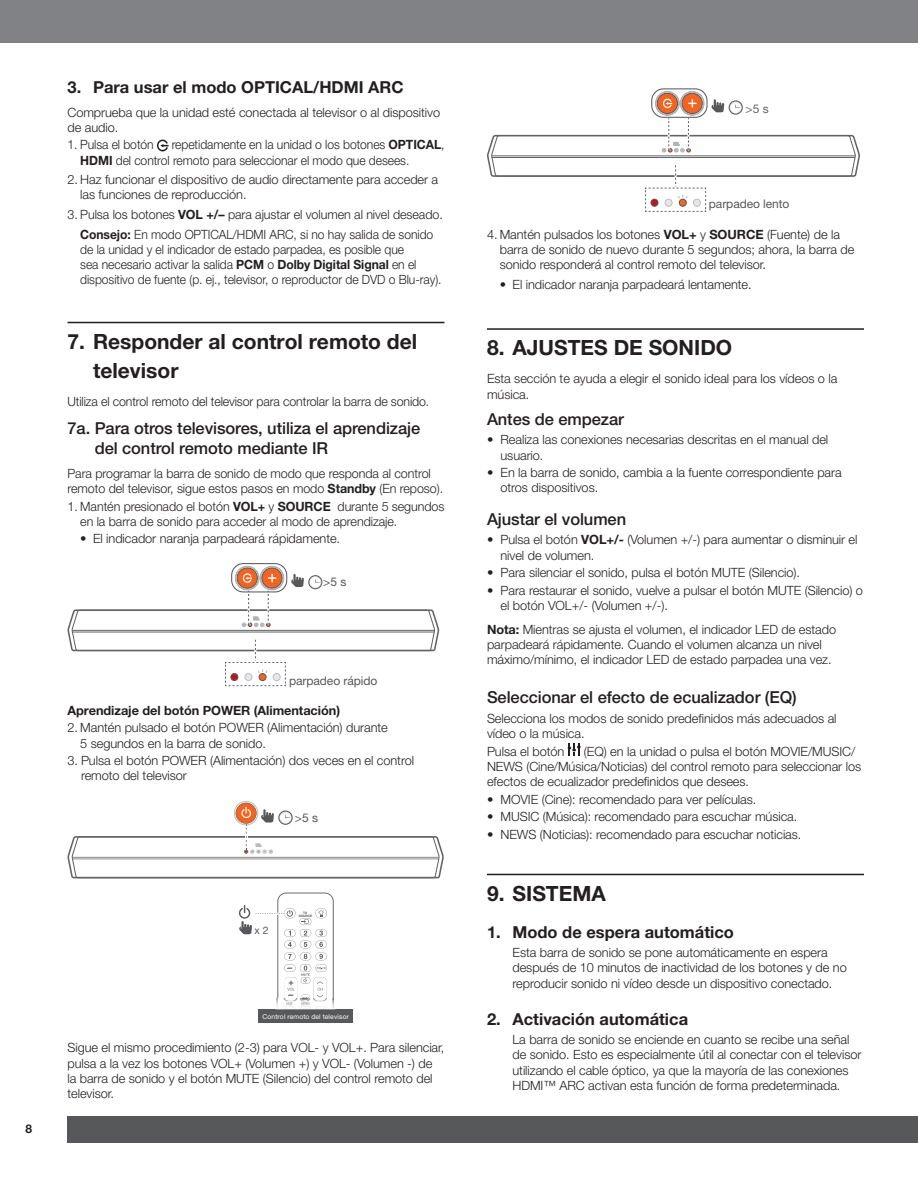
<style>
.page{position:relative;width:918px;height:1188px;background:#fff}
.page>*{position:absolute;margin:0;border:0;box-sizing:border-box;transform-origin:0 0}
.Headline-大标题{font:700 21px/28.8px "Helvetica Neue LT Pro";color:#231f20}
.Brød_ord{font:500 16.5px/19.8px "Helvetica Neue LT Pro";letter-spacing:-.005em;color:#231f20}
.subtitle-小标题{font:700 16.5px "Helvetica Neue LT Pro";color:#231f20}
.Brød_ord-2{font:300 12.75px/15.3px "Helvetica Neue LT Pro";letter-spacing:-.005em;color:#231f20}
.Brød_ord-3{font:300 12.75px/15.3px "Helvetica Neue LT Pro";letter-spacing:-.005em;color:#231f20;scale:.95 1}
.Brød_ord-4{font:700 12.75px "Helvetica Neue LT Pro";letter-spacing:-.005em;color:#231f20}
.Brød_ord-5{font:700 12.75px "Helvetica Neue LT Pro";letter-spacing:-.005em;color:#231f20;scale:.95 1}
.t1{font:12px "Helvetica Neue LT Pro";letter-spacing:-.005em;color:#57585a}
.t2{font:12px "Helvetica Neue LT Pro";color:#636366}
.t3{font:700 12px "Helvetica Neue LT Pro";color:#231f20}
.t4{font:10.5px "Helvetica Neue LT Com";color:#57585a}
.t5{font:6.75px "Helvetica Neue LT Pro";letter-spacing:.02em;color:#fff}
.t6{font:700 3.15px/3.3px "Helvetica Neue";letter-spacing:-.005em;color:#57585a;text-align:center}
.s1{font-weight:700}
.s2{font-weight:300}
</style>
<div class="page">
<div style="left:68px;top:1116px;width:850px;height:27px;background:#57585a"></div>
<div style="left:0;top:0;width:918px;height:43px;background:#808285"></div>
<hr style="left:68px;top:322px;width:376px;height:1px;background:#231f20">
<svg style="left:157px;top:140px;width:12px;height:11px"></svg>
<svg style="left:68px;top:566px;width:371px;height:120px"></svg>
<div style="left:231px;top:563px;width:56px;height:29px;border:1px solid #57585a;border-radius:12px"></div>
<div style="left:258px;top:1009px;width:95px;height:14px;background:#57585a"></div>
<svg style="left:68px;top:801px;width:376px;height:77px"></svg>
<svg style="left:239px;top:893px;width:95px;height:84px"></svg>
<img style="left:275px;top:977px;width:60px;height:33px">
<hr style="left:487px;top:328px;width:377px;height:2px;background:#231f20">
<hr style="left:487px;top:874px;width:377px;height:1px;background:#231f20">
<svg style="left:487px;top:91px;width:373px;height:121px"></svg>
<div style="left:651px;top:88px;width:57px;height:30px;border:1px solid #57585a;border-radius:12px"></div>
<svg style="left:568px;top:743px;width:13px;height:13px"></svg>
<p class="subtitle-小标题" style="left:68px;top:77px;width:186px">3. Para usar el modo OPT</p>
<p class="subtitle-小标题" style="left:275px;top:77px;width:130px">ICAL/HDMI ARC</p>
<p class="Brød_ord-2" style="left:68px;top:104px;width:374px">Comprueba que la unidad esté conectada al televisor o al dispositivo de audio.</p>
<p class="Brød_ord-3" style="left:68px;top:137px;width:92px">1. Pulsa el botón</p>
<p class="Brød_ord-3" style="left:172px;top:137px;width:238px">repetidamente en la unidad o los botones <span class="s1">OPT</span></p>
<p class="Brød_ord-5" style="left:413px;top:137px;width:34px">ICAL<span class="s2">,</span></p>
<p class="Brød_ord-3" style="left:80px;top:152px;width:348px"><span class="s1">HDMI</span> del control remoto para seleccionar el modo que desees.</p>
<p class="Brød_ord-2" style="left:80px;top:172px;width:360px;text-indent:-13px">2. Haz funcionar el dispositivo de audio directamente para acceder a las funciones de reproducción.</p>
<p class="Brød_ord-2" style="left:68px;top:207px;width:377px">3. Pulsa los botones <span class="s1">VOL +/–</span> para ajustar el volumen al nivel deseado.</p>
<p class="Brød_ord-3" style="left:80px;top:226px;width:382px"><span class="s1">Consejo:</span> En modo OPTICAL/HDMI ARC, si no hay salida de sonido de la unidad y el indicador de estado parpadea, es posible que<br>sea necesario activar la salida <span class="s1">PCM</span> o <span class="s1">Dolby Digital Signal</span> en el dispositivo de fuente (p. ej., televisor, o reproductor de DVD o Blu-ray).</p>
<p class="Headline-大标题" style="left:93px;top:326px;width:326px;text-indent:-26px">7. Responder al control remoto del televisor</p>
<p class="Brød_ord-2" style="left:68px;top:393px;width:363px">Utiliza el control remoto del televisor para controlar la barra de sonido.</p>
<p class="Brød_ord" style="left:95px;top:418px;width:327px;text-indent:-27px">7a. Para otros televisores, utiliza el aprendizaje del control remoto mediante IR</p>
<p class="Brød_ord-2" style="left:68px;top:466px;width:377px">Para programar la barra de sonido de modo que responda al control remoto del televisor, sigue estos pasos en modo <span class="s1">Standby</span> (En reposo).</p>
<p class="Brød_ord-2" style="left:68px;top:498px;width:229px">1. Mantén presionado el botón <span class="s1">VOL+</span> y <span class="s1">SOUR</span></p>
<p class="Brød_ord-2" style="left:80px;top:498px;width:366px;text-indent:233px"><span class="s1">CE</span> durante 5 segundos en la barra de sonido para acceder al modo de aprendizaje.</p>
<p class="Brød_ord-2" style="left:80px;top:531px;width:261px">• El indicador naranja parpadeará rápidamente.</p>
<p class="t1" style="left:323px;top:574px;width:25px">&gt;5 s</p>
<p class="t1" style="left:289px;top:673px;width:90px">parpadeo rápido</p>
<p class="Brød_ord-4" style="left:68px;top:703px;width:274px">Aprendizaje del botón POWER (Alimentación)</p>
<p class="Brød_ord-2" style="left:80px;top:720px;width:309px;text-indent:-13px">2. Mantén pulsado el botón POWER (Alimentación) durante<br>5 segundos en la barra de sonido.</p>
<p class="Brød_ord-2" style="left:81px;top:753px;width:335px;text-indent:-14px">3. Pulsa el botón POWER (Alimentación) dos veces en el control remoto del televisor</p>
<p class="t1" style="left:295px;top:811px;width:25px">&gt;5 s</p>
<p class="t3" style="left:26px;top:1122px;width:8px">8</p>
<p class="t4" style="left:254px;top:924px;width:16px">x 2</p>
<p class="t6" style="left:299px;top:911px;width:15px">TV<br>SOURCE</p>
<p class="t5" style="left:262px;top:1012px;width:88px">Control remoto del televisor</p>
<p class="Brød_ord-2" style="left:68px;top:1040px;width:379px">Sigue el mismo procedimiento (2-3) para VOL- y VOL+. Para silenciar, pulsa a la vez los botones VOL+ (Volumen +) y VOL- (Volumen -) de<br>la barra de sonido y el botón MUTE (Silencio) del control remoto del televisor.</p>
<p class="t2" style="left:745px;top:101px;width:25px">&gt;5 s</p>
<p class="t1" style="left:709px;top:196px;width:82px">parpadeo lento</p>
<p class="Brød_ord-2" style="left:487px;top:226px;width:241px">4. Mantén pulsados los botones <span class="s1">VOL+</span> y <span class="s1">SOUR</span></p>
<p class="Brød_ord-2" style="left:500px;top:226px;width:356px;text-indent:246px"><span class="s1">CE</span> (Fuente) de la barra de sonido de nuevo durante 5 segundos; ahora, la barra de sonido responderá al control remoto del televisor.</p>
<p class="Brød_ord-2" style="left:500px;top:276px;width:253px">• El indicador naranja parpadeará lentamente.</p>
<p class="Headline-大标题" style="left:487px;top:333px;width:230px">8. AJUSTES DE SONIDO</p>
<p class="Brød_ord-2" style="left:487px;top:371px;width:352px">Esta sección te ayuda a elegir el sonido ideal para los vídeos o la música.</p>
<p class="Brød_ord" style="left:487px;top:409px;width:138px">Antes de empezar</p>
<p class="Brød_ord-2" style="left:501px;top:432px;width:329px;text-indent:-14px">• Realiza las conexiones necesarias descritas en el manual del usuario.</p>
<p class="Brød_ord-2" style="left:501px;top:465px;width:343px;text-indent:-14px">• En la barra de sonido, cambia a la fuente correspondiente para otros dispositivos.</p>
<p class="Brød_ord" style="left:487px;top:509px;width:141px">Ajustar el volumen</p>
<p class="Brød_ord-2" style="left:501px;top:532px;width:359px;text-indent:-14px">• Pulsa el botón <span class="s1">VOL+/-</span> (Volumen +/-) para aumentar o disminuir el nivel de volumen.</p>
<p class="Brød_ord-2" style="left:487px;top:565px;width:315px">• Para silenciar el sonido, pulsa el botón MUTE (Silencio).</p>
<p class="Brød_ord-2" style="left:501px;top:582px;width:364px;text-indent:-14px">• Para restaurar el sonido, vuelve a pulsar el botón MUTE (Silencio) o el botón VOL+/- (Volumen +/-).</p>
<p class="Brød_ord-2" style="left:487px;top:621px;width:351px"><span class="s1">Nota:</span> Mientras se ajusta el volumen, el indicador LED de estado parpadeará rápidamente. Cuando el volumen alcanza un nivel máximo/mínimo, el indicador LED de estado parpadea una vez.</p>
<p class="Brød_ord" style="left:487px;top:687px;width:311px">Seleccionar el efecto de ecualizador (EQ)</p>
<p class="Brød_ord-2" style="left:487px;top:711px;width:351px">Selecciona los modos de sonido predefinidos más adecuados al vídeo o la música.</p>
<p class="Brød_ord-2" style="left:487px;top:743px;width:79px">Pulsa el botón</p>
<p class="Brød_ord-2" style="left:487px;top:743px;width:376px;text-indent:97px">(EQ) en la unidad o pulsa el botón MOVIE/MUSIC/<br>NEWS (Cine/Música/Noticias) del control remoto para seleccionar los efectos de ecualizador predefinidos que desees.</p>
<p class="Brød_ord-2" style="left:487px;top:791px;width:271px">• MOVIE (Cine): recomendado para ver películas.</p>
<p class="Brød_ord-2" style="left:487px;top:809px;width:312px">• MUSIC (Música): recomendado para escuchar música.</p>
<p class="Brød_ord-2" style="left:487px;top:826px;width:316px">• NEWS (Noticias): recomendado para escuchar noticias.</p>
<p class="Headline-大标题" style="left:487px;top:878px;width:120px">9. SISTEMA</p>
<p class="subtitle-小标题" style="left:487px;top:921px;width:248px">1. Modo de espera automático</p>
<p class="Brød_ord-2" style="left:513px;top:945px;width:336px">Esta barra de sonido se pone automáticamente en espera después de 10 minutos de inactividad de los botones y de no reproducir sonido ni vídeo desde un dispositivo conectado.</p>
<p class="subtitle-小标题" style="left:487px;top:1008px;width:203px">2. Activación automática</p>
<p class="Brød_ord-2" style="left:513px;top:1032px;width:350px">La barra de sonido se enciende en cuanto se recibe una señal de sonido. Esto es especialmente útil al conectar con el televisor utilizando el cable óptico, ya que la mayoría de las conexiones HDMI™ ARC activan esta función de forma predeterminada.</p>
</div>
